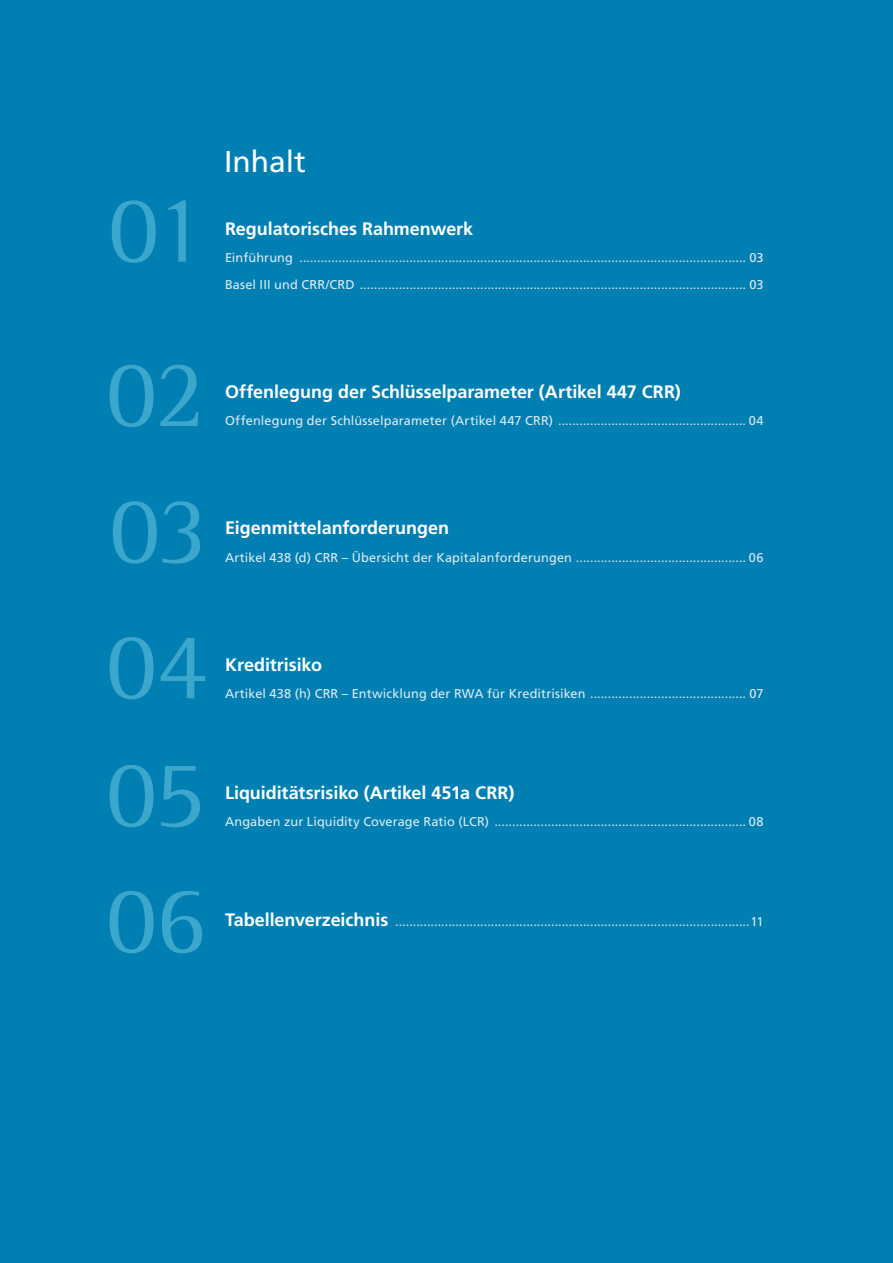
<style>
.page{position:relative;width:893px;height:1263px;background:#007fb2}
.page>*{position:absolute;margin:0;border:0;box-sizing:border-box;transform-origin:0 0}
.t1{font:97.5px/129.9px "Rotis Semi Serif Std";letter-spacing:-.03em;color:#3ba7cd}
.t2{font:30px "Frutiger LT Std";color:#fff}
.t3{font:700 18px "Frutiger LT Std";color:#fff}
.t4{font:12.75px/27.3px "Frutiger LT Std";letter-spacing:.01em;color:#dbecf5}
.s1{font-weight:700;font-size:18px;color:#fff}
</style>
<div class="page">
<h1 class="t1" style="left:106px;top:147px;width:100px;line-height:164.2px">01<br>02</h1>
<h2 class="t2" style="left:224px;top:144px;width:83px">Inhalt</h2>
<h3 class="t3" style="left:225px;top:218px;width:250px">Regulatorisches Rahmenwerk</h3>
<p class="t4" style="left:225px;top:244px;width:540px">Einführung .............................................................................................................................. 03<br>Basel III und CRR/CRD ............................................................................................................. 03</p>
<h3 class="t3" style="left:225px;top:381px;width:457px">Offenlegung der Schlüsselparameter (Artikel 447 CRR)</h3>
<p class="t4" style="left:225px;top:407px;width:540px">Offenlegung der Schlüsselparameter (Artikel 447 CRR) ..................................................... 04</p>
<h1 class="t1" style="left:106px;top:465px;width:103px;text-align:justify">03<br>04<br>05<br>06</h1>
<h3 class="t3" style="left:225px;top:518px;width:225px">Eigenmittelanforderungen</h3>
<p class="t4" style="left:225px;top:544px;width:540px">Artikel 438 (d) CRR – Übersicht der Kapitalanforderungen ................................................ 06</p>
<h3 class="t3" style="left:225px;top:654px;width:98px">Kreditrisiko</h3>
<p class="t4" style="left:225px;top:680px;width:540px">Artikel 438 (h) CRR – Entwicklung der RWA für Kreditrisiken ............................................ 07</p>
<h3 class="t3" style="left:225px;top:782px;width:291px">Liquiditätsrisiko (Artikel 451a CRR)</h3>
<p class="t4" style="left:225px;top:808px;width:540px">Angaben zur Liquidity Coverage Ratio (LCR) ....................................................................... 08</p>
<p class="t4" style="left:225px;top:908px;width:540px"><span class="s1">Tabellenverzeichnis</span> ....................................................................................................11</p>
</div>
